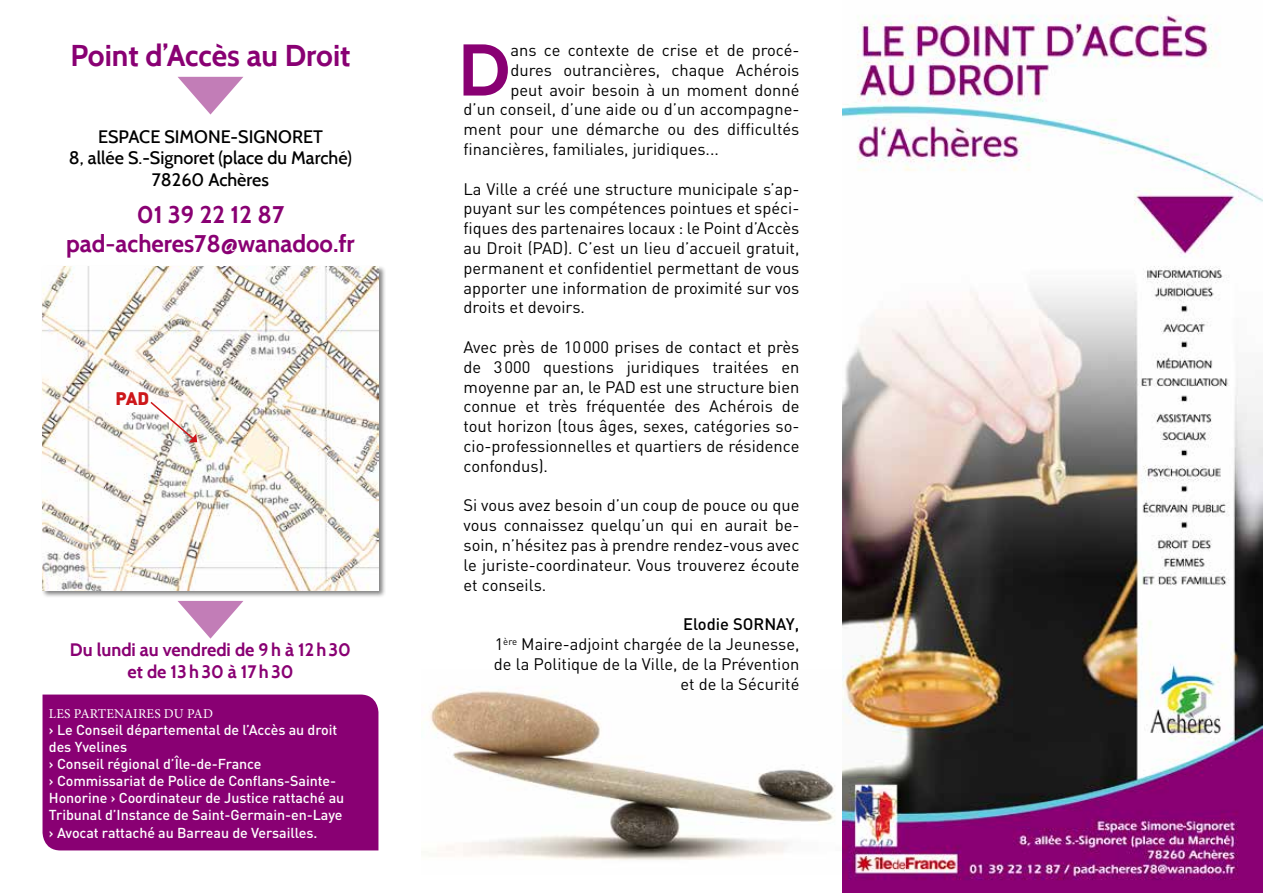
<style>
.page{position:relative;width:1263px;height:893px;background:#fff}
.page>*{position:absolute;margin:0;border:0;box-sizing:border-box;transform-origin:0 0}
.t1{font:700 73.05px "Cabin";color:#890073}
.t2{font:700 30px "Cabin";letter-spacing:-.005em;color:#890073}
.t3{font:700 24px/28.8px "Cabin";color:#890073;text-align:center}
.t4{font:500 18px/21.6px "Cabin";color:#000;text-align:center}
.t5{font:700 18px/21.6px "Cabin";color:#890073;text-align:center}
.t6{font:900 18px "DIN";color:#cd171a}
.t7{font:16.5px/19.8px "DIN";color:#000;text-align:justify}
.t8{font:500 14.25px/17.1px "DIN";letter-spacing:-.005em;color:#fff}
.t9{font:13.5px "Minion Pro";letter-spacing:.01em;color:#fff}
.s1{font-weight:500}
</style>
<div class="page">
<img style="left:421px;top:690px;width:414px;height:170px">
<img style="left:842px;top:15px;width:420px;height:878px">
<div style="left:41px;top:265px;width:345px;height:333px;background:#000;opacity:.5"></div>
<img style="left:43px;top:267px;width:335px;height:323px">
<svg style="left:149px;top:400px;width:48px;height:43px"></svg>
<svg style="left:178px;top:77px;width:65px;height:38px"></svg>
<svg style="left:178px;top:601px;width:65px;height:38px"></svg>
<div style="left:43px;top:694px;width:335px;height:156px;background:#890073"></div>
<h2 class="t2" style="left:70px;top:38px;width:282px">Point d’Accès au Droit</h2>
<p class="t4" style="left:69px;top:126px;width:285px">ESPACE SIMONE-SIGNORET<br>8, allée S.-Signoret (place du Marché)<br>78260 Achères</p>
<h3 class="t3" style="left:66px;top:200px;width:290px">01 39 22 12 87 pad-acheres78@wanadoo.fr</h3>
<p class="t6" style="left:115px;top:386px;width:35px">PAD</p>
<p class="t5" style="left:70px;top:639px;width:283px">Du lundi au vendredi de 9h à 12h30 et de 13h30 à 17h30</p>
<p class="t9" style="left:49px;top:704px;width:166px">LES PARTENAIRES DU PAD</p>
<p class="t8" style="left:49px;top:721px;width:297px">› Le Conseil départemental de l’Accès au droit des Yvelines<br>› Conseil régional d’Île-de-France<br>› Commissariat de Police de Conflans-Sainte-Honorine › Coordinateur de Justice rattaché au Tribunal d’Instance de Saint-Germain-en-Laye › Avocat rattaché au Barreau de Versailles.</p>
<h1 class="t1" style="left:458px;top:26px;width:54px">D</h1>
<p class="t7" style="left:510px;top:40px;width:290px">ans ce contexte de crise et de procé-</p>
<p class="t7" style="left:510px;top:60px;width:290px">dures outrancières, chaque Achérois</p>
<p class="t7" style="left:510px;top:79px;width:290px">peut avoir besoin à un moment donné</p>
<p class="t7" style="left:463px;top:99px;width:337px">d’un conseil, d’une aide ou d’un accompagne-</p>
<p class="t7" style="left:463px;top:119px;width:337px">ment pour une démarche ou des difficultés</p>
<p class="t7" style="left:463px;top:139px;width:257px">financières, familiales, juridiques...</p>
<p class="t7" style="left:463px;top:178px;width:337px">La Ville a créé une structure municipale s’ap&shy;puyant sur les compétences pointues et spéci&shy;fiques des partenaires locaux : le Point d’Accès au Droit (PAD). C’est un lieu d’accueil gratuit, permanent et confidentiel permettant de vous apporter une information de proximité sur vos droits et devoirs.</p>
<p class="t7" style="left:463px;top:337px;width:337px">Avec près de 10000 prises de contact et près de 3000 questions juridiques traitées en moyenne par an, le PAD est une structure bien connue et très fréquentée des Achérois de tout horizon (tous âges, sexes, catégories so&shy;cio-professionnelles et quartiers de résidence confondus).</p>
<p class="t7" style="left:463px;top:495px;width:337px">Si vous avez besoin d’un coup de pouce ou que vous connaissez quelqu’un qui en aurait be&shy;soin, n’hésitez pas à prendre rendez-vous avec le juriste-coordinateur. Vous trouverez écoute et conseils.</p>
<p class="t7" style="left:494px;top:614px;width:307px;text-align:right"><span class="s1">Elodie SORNAY,<br></span>1<sup>ère</sup> Maire-adjoint chargée de la Jeunesse, de la Politique de la Ville, de la Prévention et de la Sécurité</p>
</div>
